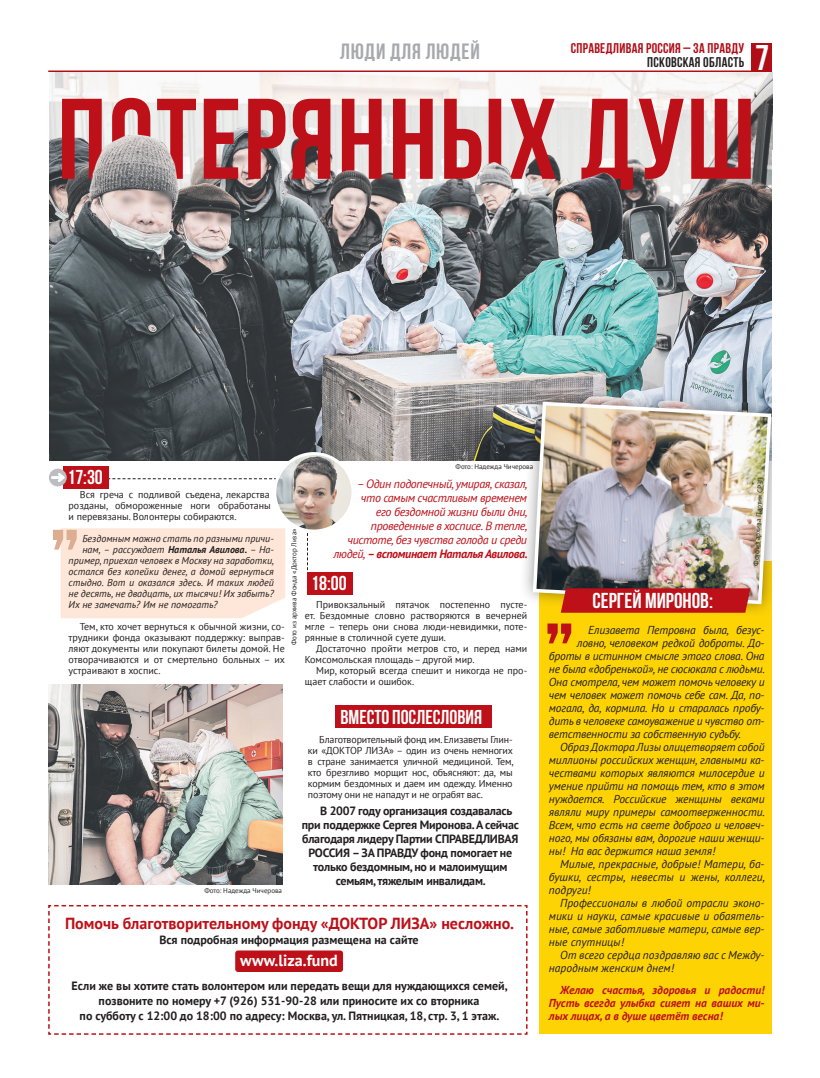
<style>
.page{position:relative;width:820px;height:1078px;background:#fff}
.page>*{position:absolute;margin:0;border:0;box-sizing:border-box;transform-origin:0 0}
.t1{font:700 114.3px "Bebas Neue";letter-spacing:.02em;color:#bd1018}
.t2{font:700 35.5px "Bebas Neue";color:#fff}
.Текст_на_подложке{font:700 22px "Bebas Neue";letter-spacing:.03em;color:#a8a9ad}
.t3{font:700 21.5px "Bebas Neue";color:#fff}
.t4{font:700 20px "Bebas Neue";color:#fff}
.t5{font:700 16px "PT Sans";color:#bd1018}
.t6{font:700 16px "PT Sans";color:#fff}
.t7{font:700 14px "Bebas Neue";letter-spacing:.02em;color:#b00d17}
.t8{font:700 14px "Bebas Neue";letter-spacing:.02em;color:#231f20}
.t9{font:700 12px/15px "PT Sans";letter-spacing:-.015em;color:#231f20;text-align:center}
.t10{font:italic 12px/14px "PT Sans";letter-spacing:-.03em;color:#bd1018;text-align:right}
.t11{font:italic 11.5px "PT Sans";letter-spacing:-.01em;color:#231f20}
.t12{font:italic 700 11.5px/13px "PT Sans";color:#bd1018;text-align:justify}
.t13{font:10px/11px "PT Sans";color:#231f20;text-align:justify}
.t14{font:italic 10px "PT Sans";color:#231f20}
.t15{font:7px "PT Sans";color:#231f20}
.s1{font-weight:700}
</style>
<div class="page">
<hr style="left:48px;top:70px;width:703px;height:2px;background:#b00d17">
<div style="left:751px;top:43px;width:20px;height:29px;background:#b00d17"></div>
<img style="left:49px;top:684px;width:233px;height:200px">
<img style="left:49px;top:199px;width:723px;height:262px">
<svg style="left:48px;top:905px;width:480px;height:130px"></svg>
<div style="left:63px;top:466px;width:45px;height:22px;background:#bd1018"></div>
<div style="left:307px;top:572px;width:45px;height:22px;background:#bd1018"></div>
<div style="left:539px;top:561px;width:232px;height:472px;background:#fed304"></div>
<div style="left:518px;top:387px;width:267px;height:231px;background:#231f20;opacity:.5"></div>
<img style="left:530px;top:400px;width:242px;height:206px">
<svg style="left:49px;top:468px;width:18px;height:18px"></svg>
<svg style="left:52px;top:470px;width:256px;height:149px"></svg>
<div style="left:772px;top:150px;width:47px;height:728px;background:#fff"></div>
<svg style="left:560px;top:588px;width:190px;height:24px;background:#bc151a"></svg>
<div style="left:334px;top:704px;width:157px;height:23px;background:#bd1018"></div>
<img style="left:49px;top:72px;width:723px;height:127px">
<img style="left:275px;top:453px;width:78px;height:78px">
<div style="left:273px;top:452px;width:81px;height:80px;border:3px solid #fff;border-radius:50%"></div>
<svg style="left:547px;top:623px;width:24px;height:20px"></svg>
<div style="left:235px;top:950px;width:108px;height:21px;background:#bd1018;border-radius:3px"></div>
<p class="Текст_на_подложке" style="left:340px;top:39px;width:141px">ЛЮДИ ДЛЯ ЛЮДЕЙ</p>
<p class="t7" style="left:570px;top:41px;width:175px">СПРАВЕДЛИВАЯ РОССИЯ – ЗА ПРАВДУ</p>
<p class="t8" style="left:647px;top:55px;width:98px">ПСКОВСКАЯ ОБЛАСТЬ</p>
<h2 class="t2" style="left:755px;top:38px;width:16px">7</h2>
<p class="t1" style="left:57px;top:77px;width:699px">ПОТЕРЯННЫХ ДУШ</p>
<p class="t15" style="left:455px;top:461px;width:79px">Фото: Надежда Чичерова</p>
<p class="t4" style="left:67px;top:466px;width:37px">17:30</p>
<p class="t10" style="left:333px;top:476px;width:196px">– Один подопечный, умирая, сказал,<br>что самым счастливым временем<br>его бездомной жизни были дни, проведенные в хосписе. В тепле, чистоте, без чувства голода и среди людей, <span class="s1">– вспоминает Наталья Авилова.</span></p>
<p class="t13" style="left:69px;top:489px;width:204px;text-indent:11px">Вся греча с подливой съедена, лекарства розданы, обмороженные ноги обработаны и перевязаны. Волонтеры собираются.</p>
<p class="t14" style="left:82px;top:532px;width:193px">Бездомным можно стать по разными причи-</p>
<p class="t14" style="left:82px;top:543px;width:193px">нам, – рассуждает <span class="s1">Наталья Авилова.</span> – На-</p>
<p class="t14" style="left:69px;top:554px;width:207px">пример, приехал человек в Москву на заработки,</p>
<p class="t14" style="left:69px;top:565px;width:207px">остался без копейки денег, а домой вернуться</p>
<p class="t14" style="left:69px;top:576px;width:207px">стыдно. Вот и оказался здесь. И таких людей</p>
<p class="t14" style="left:69px;top:587px;width:207px">не десять, не двадцать, их тысячи! Их забыть?</p>
<p class="t14" style="left:69px;top:598px;width:150px">Их не замечать? Им не помогать?</p>
<p class="t13" style="left:69px;top:621px;width:218px;text-indent:11px">Тем, кто хочет вернуться к обычной жизни, со&shy;трудники фонда оказывают поддержку: выправ&shy;ляют документы или покупают билеты домой. Не отворачиваются и от смертельно больных – их устраивают в хоспис.</p>
<p class="t15" style="left:289px;top:645px;width:118px;rotate:-90deg">Фото из архива Фонда «Доктор Лиза»</p>
<p class="t4" style="left:311px;top:572px;width:37px">18:00</p>
<p class="t13" style="left:316px;top:598px;width:212px">Привокзальный пятачок постепенно пусте-</p>
<p class="t13" style="left:305px;top:609px;width:224px">ет. Бездомные словно растворяются в вечерней</p>
<p class="t13" style="left:305px;top:620px;width:224px">мгле – теперь они снова люди-невидимки, поте-</p>
<p class="t13" style="left:305px;top:631px;width:143px">рянные в столичной суете души.</p>
<p class="t13" style="left:316px;top:642px;width:212px">Достаточно пройти метров сто, и перед нами</p>
<p class="t13" style="left:305px;top:653px;width:171px">Комсомольская площадь – другой мир.</p>
<p class="t13" style="left:316px;top:664px;width:212px">Мир, который всегда спешит и никогда не про-</p>
<p class="t13" style="left:305px;top:675px;width:111px">щает слабости и ошибок.</p>
<p class="t4" style="left:340px;top:705px;width:143px">ВМЕСТО ПОСЛЕСЛОВИЯ</p>
<p class="t15" style="left:204px;top:886px;width:79px">Фото: Надежда Чичерова</p>
<p class="t13" style="left:308px;top:734px;width:207px;text-indent:11px">Благотворительный фонд им. Елизаветы Глин&shy;ки «ДОКТОР ЛИЗА» – один из очень немногих в стране занимается уличной медициной. Тем, кто брезгливо морщит нос, объясняют: да, мы кормим бездомных и даем им одежду. Именно поэтому они не нападут и не ограбят вас.</p>
<p class="t9" style="left:320px;top:802px;width:194px">В 2007 году организация создавалась</p>
<p class="t9" style="left:302px;top:816px;width:218px">при поддержке Сергея Миронова. А сейчас</p>
<p class="t9" style="left:302px;top:830px;width:218px">благодаря лидеру Партии СПРАВЕДЛИВАЯ</p>
<p class="t9" style="left:308px;top:844px;width:205px">РОССИЯ – ЗА ПРАВДУ фонд помогает не</p>
<p class="t9" style="left:313px;top:858px;width:195px">только бездомным, но и малоимущим</p>
<p class="t9" style="left:335px;top:872px;width:151px">семьям, тяжелым инвалидам.</p>
<p class="t5" style="left:65px;top:912px;width:450px">Помочь благотворительному фонду «ДОКТОР ЛИЗА» несложно.</p>
<p class="t9" style="left:159px;top:931px;width:261px">Вся подробная информация размещена на сайте</p>
<p class="t6" style="left:240px;top:949px;width:99px">www.liza.fund</p>
<p class="t9" style="left:71px;top:977px;width:437px">Если же вы хотите стать волонтером или передать вещи для нуждающихся семей, позвоните по номеру +7 (926) 531-90-28 или приносите их со вторника<br>по субботу с 12:00 до 18:00 по адресу: Москва, ул. Пятницкая, 18, стр. 3, 1 этаж.</p>
<p class="t3" style="left:592px;top:589px;width:122px">СЕРГЕЙ МИРОНОВ:</p>
<p class="t15" style="left:751px;top:565px;width:91px;rotate:-87deg">Фото из архива Партии СРЗП</p>
<p class="t11" style="left:588px;top:622px;width:178px">Елизавета Петровна была, безус-</p>
<p class="t11" style="left:576px;top:635px;width:189px">ловно, человеком редкой доброты. До-</p>
<p class="t11" style="left:548px;top:648px;width:217px">броты в истинном смысле этого слова. Она</p>
<p class="t11" style="left:548px;top:661px;width:217px">не была «добренькой», не сюсюкала с людьми.</p>
<p class="t11" style="left:548px;top:674px;width:217px">Она смотрела, чем может помочь человеку и</p>
<p class="t11" style="left:548px;top:687px;width:217px">чем человек может помочь себе сам. Да, по-</p>
<p class="t11" style="left:548px;top:700px;width:217px">могала, да, кормила. Но и старалась пробу-</p>
<p class="t11" style="left:548px;top:713px;width:217px">дить в человеке самоуважение и чувство от-</p>
<p class="t11" style="left:548px;top:726px;width:193px">ветственности за собственную судьбу.</p>
<p class="t11" style="left:560px;top:739px;width:206px">Образ Доктора Лизы олицетворяет собой</p>
<p class="t11" style="left:548px;top:752px;width:217px">миллионы российских женщин, главными ка-</p>
<p class="t11" style="left:548px;top:765px;width:217px">чествами которых являются милосердие и</p>
<p class="t11" style="left:548px;top:778px;width:217px">умение прийти на помощь тем, кто в этом</p>
<p class="t11" style="left:548px;top:791px;width:217px">нуждается. Российские женщины веками</p>
<p class="t11" style="left:548px;top:804px;width:217px">являли миру примеры самоотверженности.</p>
<p class="t11" style="left:548px;top:817px;width:217px">Всем, что есть на свете доброго и человеч-</p>
<p class="t11" style="left:548px;top:830px;width:217px">ного, мы обязаны вам, дорогие наши женщи-</p>
<p class="t11" style="left:548px;top:843px;width:168px">ны! На вас держится наша земля!</p>
<p class="t11" style="left:560px;top:856px;width:206px">Милые, прекрасные, добрые! Матери, ба-</p>
<p class="t11" style="left:548px;top:869px;width:217px">бушки, сестры, невесты и жены, коллеги,</p>
<p class="t11" style="left:548px;top:882px;width:43px">подруги!</p>
<p class="t11" style="left:560px;top:895px;width:206px">Профессионалы в любой отрасли эконо-</p>
<p class="t11" style="left:548px;top:908px;width:217px">мики и науки, самые красивые и обаятель-</p>
<p class="t11" style="left:548px;top:921px;width:217px">ные, самые заботливые матери, самые вер-</p>
<p class="t11" style="left:548px;top:934px;width:76px">ные спутницы!</p>
<p class="t11" style="left:560px;top:947px;width:206px">От всего сердца поздравляю вас с Между-</p>
<p class="t11" style="left:548px;top:960px;width:126px">народным женским днем!</p>
<p class="t12" style="left:548px;top:983px;width:217px;text-indent:11px">Желаю счастья, здоровья и радости!<br>Пусть всегда улыбка сияет на ваших ми&shy;лых лицах, а в душе цветёт весна!</p>
</div>
